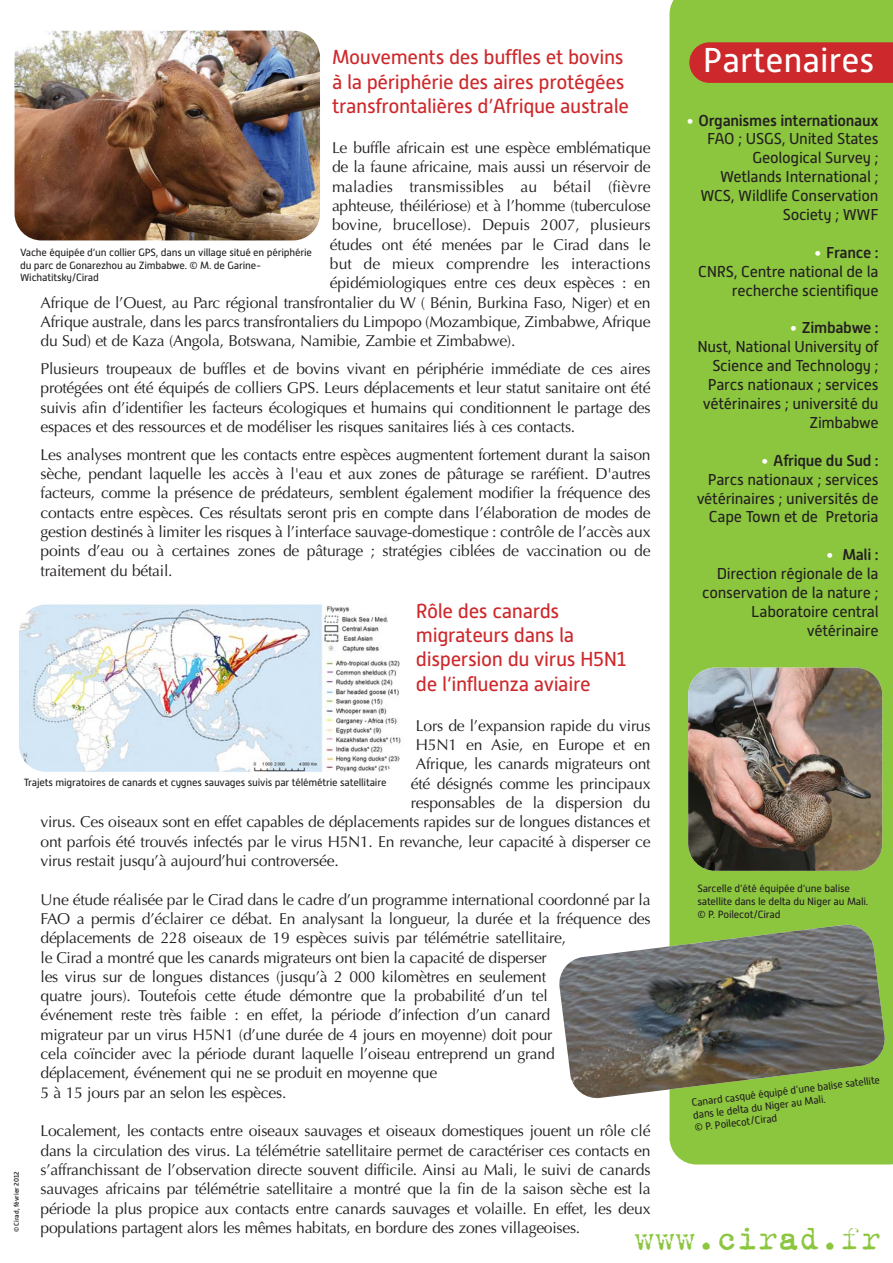
<style>
.page{position:relative;width:893px;height:1263px;background:#fff}
.page>*{position:absolute;margin:0;border:0;box-sizing:border-box;transform-origin:0 0}
.t1{font:37.5px "Trixie Text";color:#8cc63f}
.t2{font:34.5px "Alwyn New";color:#fff}
.t3{font:20.25px/24.3px "Alwyn New";letter-spacing:-.02em;color:#cd282b}
.t4{font:15.75px/19.4px "Optima";letter-spacing:-.015em;color:#231f20;text-align:justify}
.t5{font:15.75px/18.9px "Alwyn New";letter-spacing:-.02em;color:#231f20;text-align:right}
.t6{font:15.75px "Optima";letter-spacing:.005em;color:#231f20}
.t7{font:10.5px/12.6px "Alwyn New";letter-spacing:-.02em;color:#231f20}
.t8{font:500 6.75px "Alwyn New";color:#231f20}
.s1{color:#fff}
.s2{font-weight:500}
</style>
<div class="page">
<div style="left:669px;top:0;width:224px;height:1164px;background:#8cc63f"></div>
<svg style="left:689px;top:42px;width:204px;height:41px;background:#ca2d2b"></svg>
<img style="left:15px;top:31px;width:305px;height:209px;border-radius:27px">
<img style="left:688px;top:668px;width:194px;height:203px;border-radius:27px">
<img style="left:559px;top:923px;width:327px;height:177px">
<img style="left:19px;top:604px;width:385px;height:168px;border-radius:27px">
<p class="t2" style="left:703px;top:47px;width:173px">Partenaires</p>
<p class="t3" style="left:332px;top:47px;width:298px">Mouvements des buffles et bovins à la périphérie des aires protégées transfrontalières d’Afrique australe</p>
<p class="t4" style="left:332px;top:140px;width:320px">Le buffle africain est une espèce emblématique</p>
<p class="t4" style="left:332px;top:159px;width:320px">de la faune africaine, mais aussi un réservoir de</p>
<p class="t6" style="left:332px;top:180px;width:320px">maladies transmissibles au bétail (fièvre</p>
<p class="t4" style="left:332px;top:197px;width:320px">aphteuse, théilériose) et à l’homme (tuberculose</p>
<p class="t4" style="left:332px;top:217px;width:320px">bovine, brucellose). Depuis 2007, plusieurs</p>
<p class="t4" style="left:330px;top:236px;width:322px">études ont été menées par le Cirad dans le</p>
<p class="t6" style="left:330px;top:257px;width:322px">but de mieux comprendre les interactions</p>
<p class="t4" style="left:330px;top:275px;width:322px">épidémiologiques entre ces deux espèces : en</p>
<p class="t4" style="left:41px;top:294px;width:611px">Afrique de l’Ouest, au Parc régional transfrontalier du W ( Bénin, Burkina Faso, Niger) et en</p>
<p class="t4" style="left:41px;top:313px;width:611px">Afrique australe, dans les parcs transfrontaliers du Limpopo (Mozambique, Zimbabwe, Afrique</p>
<p class="t4" style="left:41px;top:333px;width:476px">du Sud) et de Kaza (Angola, Botswana, Namibie, Zambie et Zimbabwe).</p>
<p class="t4" style="left:41px;top:360px;width:611px">Plusieurs troupeaux de buffles et de bovins vivant en périphérie immédiate de ces aires protégées ont été équipés de colliers GPS. Leurs déplacements et leur statut sanitaire ont été suivis afin d’identifier les facteurs écologiques et humains qui conditionnent le partage des espaces et des ressources et de modéliser les risques sanitaires liés à ces contacts.</p>
<p class="t4" style="left:41px;top:446px;width:611px">Les analyses montrent que les contacts entre espèces augmentent fortement durant la saison sèche, pendant laquelle les accès à l'eau et aux zones de pâturage se raréfient. D'autres facteurs, comme la présence de prédateurs, semblent également modifier la fréquence des contacts entre espèces. Ces résultats seront pris en compte dans l’élaboration de modes de gestion destinés à limiter les risques à l’interface sauvage-domestique : contrôle de l’accès aux points d’eau ou à certaines zones de pâturage ; stratégies ciblées de vaccination ou de traitement du bétail.</p>
<p class="t3" style="left:416px;top:601px;width:212px">Rôle des canards migrateurs dans la dispersion du virus H5N1 de l‘influenza aviaire</p>
<p class="t4" style="left:416px;top:717px;width:236px">Lors de l’expansion rapide du virus</p>
<p class="t4" style="left:416px;top:737px;width:236px">H5N1 en Asie, en Europe et en</p>
<p class="t4" style="left:416px;top:756px;width:236px">Afrique, les canards migrateurs ont</p>
<p class="t4" style="left:411px;top:775px;width:241px">été désignés comme les principaux</p>
<p class="t4" style="left:411px;top:794px;width:241px">responsables de la dispersion du</p>
<p class="t4" style="left:41px;top:814px;width:611px">virus. Ces oiseaux sont en effet capables de déplacements rapides sur de longues distances et</p>
<p class="t4" style="left:41px;top:833px;width:611px">ont parfois été trouvés infectés par le virus H5N1. En revanche, leur capacité à disperser ce</p>
<p class="t4" style="left:41px;top:852px;width:300px">virus restait jusqu’à aujourd’hui controversée.</p>
<p class="t4" style="left:41px;top:891px;width:611px;text-align:left">Une étude réalisée par le Cirad dans le cadre d’un programme international coordonné par la FAO a permis d’éclairer ce débat. En analysant la longueur, la durée et la fréquence des déplacements de 228 oiseaux de 19 espèces suivis par télémétrie satellitaire,<br>le Cirad a montré que les canards migrateurs ont bien la capacité de disperser<br>les virus sur de longues distances (jusqu’à 2 000 kilomètres en seulement<br>quatre jours). Toutefois cette étude démontre que la probabilité d’un tel<br>événement reste très faible : en effet, la période d’infection d’un canard<br>migrateur par un virus H5N1 (d’une durée de 4 jours en moyenne) doit pour<br>cela coïncider avec la période durant laquelle l’oiseau entreprend un grand<br>déplacement, événement qui ne se produit en moyenne que<br>5 à 15 jours par an selon les espèces.</p>
<p class="t4" style="left:41px;top:1123px;width:611px">Localement, les contacts entre oiseaux sauvages et oiseaux domestiques jouent un rôle clé dans la circulation des virus. La télémétrie satellitaire permet de caractériser ces contacts en s’affranchissant de l’observation directe souvent difficile. Ainsi au Mali, le suivi de canards sauvages africains par télémétrie satellitaire a montré que la fin de la saison sèche est la période la plus propice aux contacts entre canards sauvages et volaille. En effet, les deux populations partagent alors les mêmes habitats, en bordure des zones villageoises.</p>
<p class="t5" style="left:686px;top:112px;width:194px"><span class="s1">•</span> <span class="s2">Organismes internationaux<br></span>FAO ; USGS, United States<br>Geological Survey ;<br>Wetlands International ;<br>WCS, Wildlife Conservation<br>Society ; WWF</p>
<p class="t5" style="left:698px;top:245px;width:182px"><span class="s1">•</span> <span class="s2">France :<br></span>CNRS, Centre national de la recherche scientifique</p>
<p class="t5" style="left:697px;top:320px;width:183px"><span class="s1">•</span> <span class="s2">Zimbabwe :<br></span>Nust, National University of<br>Science and Technology ;<br>Parcs nationaux ; services vétérinaires ; université du<br>Zimbabwe</p>
<p class="t5" style="left:697px;top:452px;width:183px"><span class="s1">•</span> <span class="s2">Afrique du Sud :<br></span>Parcs nationaux ; services vétérinaires ; universités de<br>Cape Town et de Pretoria</p>
<p class="t5" style="left:702px;top:547px;width:178px"><span class="s1">•</span> <span class="s2">Mali :<br></span>Direction régionale de la conservation de la nature ;<br>Laboratoire central vétérinaire</p>
<p class="t7" style="left:20px;top:247px;width:293px">Vache équipée d’un collier GPS, dans un village situé en périphérie du parc de Gonarezhou au Zimbabwe. © M. de Garine-<br>Wichatitsky/Cirad</p>
<p class="t7" style="left:24px;top:777px;width:364px">Trajets migratoires de canards et cygnes sauvages suivis par télémétrie satellitaire</p>
<p class="t7" style="left:697px;top:884px;width:172px">Sarcelle d’été équipée d’une balise satellite dans le delta du Niger au Mali. © P. Poilecot/Cirad</p>
<p class="t7" style="left:691px;top:1097px;width:191px;rotate:-7deg">Canard casqué équipé d’une balise satellite dans le delta du Niger au Mali.<br>© P. Poilecot/Cirad</p>
<p class="t8" style="left:14px;top:1232px;width:63px;rotate:-90deg">© Cirad, février 2012</p>
<p class="t1" style="left:634px;top:1214px;width:249px">www.cirad.fr</p>
</div>
